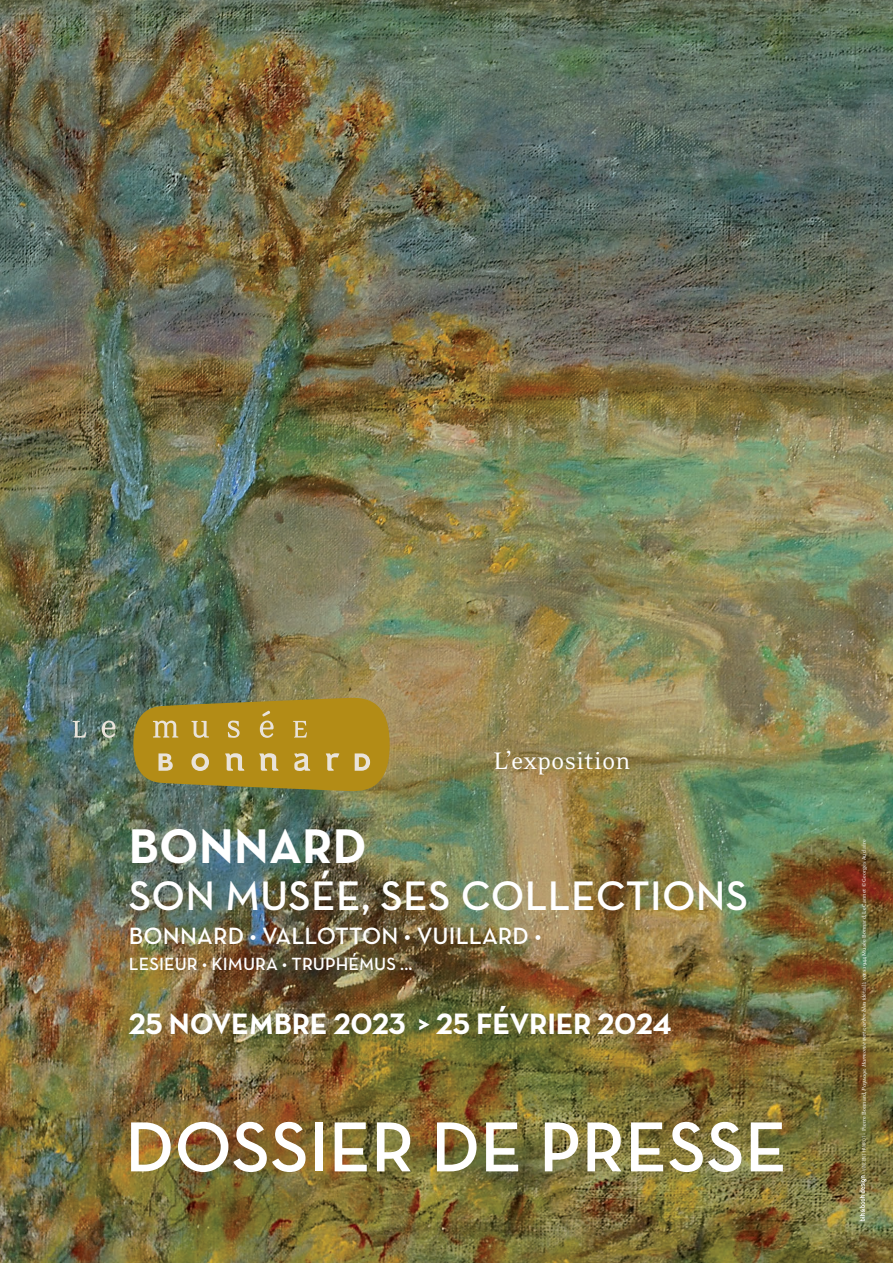
<style>
.page{position:relative;width:893px;height:1263px;background:#fff}
.page>*{position:absolute;margin:0;border:0;box-sizing:border-box;transform-origin:0 0}
.t1{font:600 72px "Neutraface Text";color:#fff}
.t2{font:49.5px "Neutraface Text Bold Alt";letter-spacing:.005em;color:#fff}
.t3{font:42px "Neutraface Text Demi Alt";letter-spacing:.005em;color:#fff}
.t4{font:30px "Neutraface Text Bold Alt";letter-spacing:-.01em;color:#fff}
.t5{font:27.45px "Eidetic Neo OT";color:#fff}
.t6{font:24px "Neutraface Text Demi Alt";letter-spacing:.005em;color:#fff}
.t7{font:18px "Neutraface Text Demi Alt";letter-spacing:.005em;color:#fff}
.t8{font:6.15px "Eidetic Neo OT";color:#fff}
.s1{font-family:"TSTARPRO";font-size:5.1px}
.s2{font-style:italic}
</style>
<div class="page">
<img style="left:0;top:0;width:893px;height:1263px">
<svg style="left:860px;top:1175px;width:6px;height:46px"></svg>
<svg style="left:102px;top:721px;width:14px;height:17px"></svg>
<svg style="left:72px;top:721px;width:14px;height:16px"></svg>
<svg style="left:133px;top:697px;width:257px;height:95px"></svg>
<h3 class="t5" style="left:493px;top:746px;width:139px">L’exposition</h3>
<h2 class="t2" style="left:129px;top:815px;width:239px">BONNARD</h2>
<h3 class="t3" style="left:129px;top:869px;width:621px">SON MUSÉE, SES COLLECTIONS</h3>
<h3 class="t6" style="left:129px;top:921px;width:414px">BONNARD • VALLOTTON • VUILLARD •</h3>
<h3 class="t7" style="left:129px;top:952px;width:285px">LESIEUR • KIMURA • TRUPHÉMUS ...</h3>
<h3 class="t4" style="left:129px;top:1004px;width:544px">25 NOVEMBRE 2023 &gt; 25 FÉVRIER 2024</h3>
<h1 class="t1" style="left:125px;top:1102px;width:663px">DOSSIER DE PRESSE</h1>
<p class="t8" style="left:861px;top:1174px;width:336px;rotate:-90deg"><span class="s1">- VINCENT HANROT -</span> Pierre Bonnard, <span class="s2">Paysage. Harmonie verte, arbre bleu</span> (détail), vers 1944 Musée Bonnard, Le Cannet © Georges Auclaire</p>
</div>
